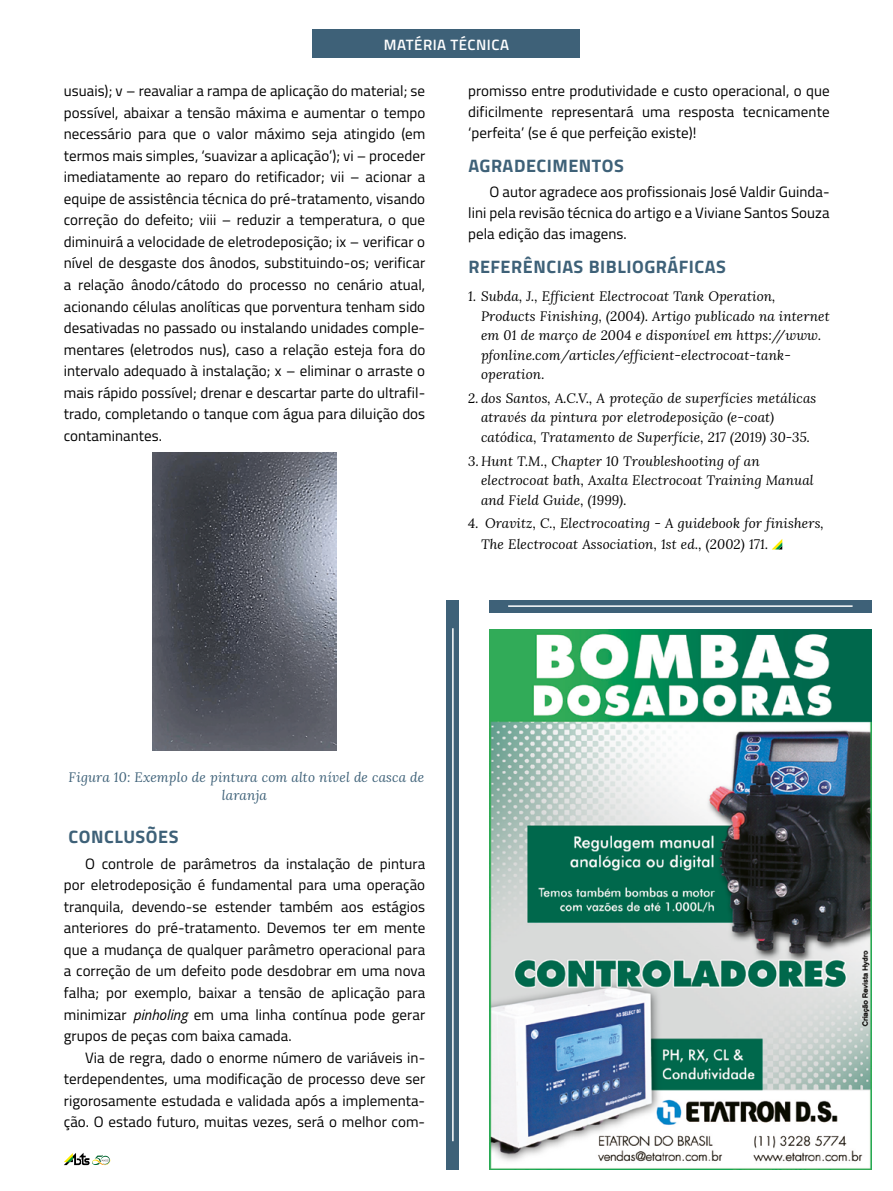
<style>
.page{position:relative;width:893px;height:1191px;background:#fff}
.page>*{position:absolute;margin:0;border:0;box-sizing:border-box;transform-origin:0 0}
.t1{font:700 18px "Titillium";letter-spacing:.03em;color:#3e6178}
.t2{font:15px/21.5px "Titillium";letter-spacing:.005em;color:#000;text-align:justify}
.t3{font:600 15px "Titillium";letter-spacing:.03em;color:#fff}
.t4{font:italic 13.5px/19.5px "Lora";letter-spacing:.01em;color:#000}
.t5{font:italic 13.5px/18.5px "Lora";letter-spacing:.01em;color:#3e6178;text-align:center}
.s1{font-style:italic}
</style>
<div class="page">
<div style="left:313px;top:30px;width:267px;height:28px;background:#3e6178"></div>
<img style="left:152px;top:453px;width:185px;height:297px">
<svg style="left:772px;top:539px;width:10px;height:10px"></svg>
<svg style="left:64px;top:1152px;width:46px;height:13px"></svg>
<div style="left:489px;top:600px;width:383px;height:12px;background:#3e6178"></div>
<hr style="left:508px;top:605px;width:345px;height:2px;background:#fff">
<div style="left:446px;top:600px;width:13px;height:569px;background:#3e6178"></div>
<hr style="left:452px;top:628px;width:2px;height:513px;background:#fff">
<img style="left:489px;top:629px;width:383px;height:540px">
<p class="t3" style="left:384px;top:33px;width:127px">MATÉRIA TÉCNICA</p>
<p class="t2" style="left:64px;top:80px;width:363px">usuais); v – reavaliar a rampa de aplicação do material; se possível, abaixar a tensão máxima e aumentar o tempo necessário para que o valor máximo seja atingido (em termos mais simples, ‘suavizar a aplicação’); vi – proceder imediatamente ao reparo do retificador; vii – acionar a equipe de assistência técnica do pré-tratamento, visando correção do defeito; viii – reduzir a temperatura, o que diminuirá a velocidade de eletrodeposição; ix – verificar o nível de desgaste dos ânodos, substituindo-os; verificar a relação ânodo/cátodo do processo no cenário atual, acionando células anolíticas que porventura tenham sido desativadas no passado ou instalando unidades comple&shy;mentares (eletrodos nus), caso a relação esteja fora do intervalo adequado à instalação; x – eliminar o arraste o mais rápido possível; drenar e descartar parte do ultrafil&shy;trado, completando o tanque com água para diluição dos contaminantes.</p>
<p class="t2" style="left:468px;top:80px;width:363px;line-height:21px">promisso entre produtividade e custo operacional, o que dificilmente representará uma resposta tecnicamente ‘perfeita’ (se é que perfeição existe)!</p>
<p class="t1" style="left:468px;top:152px;width:157px">AGRADECIMENTOS</p>
<p class="t2" style="left:468px;top:181px;width:363px;line-height:21px;text-indent:21px">O autor agradece aos profissionais José Valdir Guinda&shy;lini pela revisão técnica do artigo e a Viviane Santos Souza pela edição das imagens.</p>
<p class="t1" style="left:468px;top:253px;width:259px">REFERÊNCIAS BIBLIOGRÁFICAS</p>
<p class="t4" style="left:481px;top:286px;width:350px;text-indent:-13px">1. Subda, J., Efficient Electrocoat Tank Operation, Products Finishing, (2004). Artigo publicado na internet em 01 de março de 2004 e disponível em https://www. pfonline.com/articles/efficient-electrocoat-tank&shy;operation.</p>
<p class="t4" style="left:481px;top:388px;width:337px;text-indent:-13px">2. dos Santos, A.C.V., A proteção de superfícies metálicas através da pintura por eletrodeposição (e-coat) catódica, Tratamento de Superfície, 217 (2019) 30-35.</p>
<p class="t4" style="left:481px;top:451px;width:334px;text-indent:-13px">3. Hunt T.M., Chapter 10 Troubleshooting of an electrocoat bath, Axalta Electrocoat Training Manual and Field Guide, (1999).</p>
<p class="t4" style="left:481px;top:513px;width:344px;line-height:21px;text-indent:-13px">4. Oravitz, C., Electrocoating - A guidebook for finishers,<br>The Electrocoat Association, 1st ed., (2002) 171.</p>
<p class="t5" style="left:69px;top:767px;width:357px">Figura 10: Exemplo de pintura com alto nível de casca de laranja</p>
<p class="t1" style="left:69px;top:823px;width:111px">CONCLUSÕES</p>
<p class="t2" style="left:64px;top:852px;width:363px;text-indent:21px">O controle de parâmetros da instalação de pintura por eletrodeposição é fundamental para uma operação tranquila, devendo-se estender também aos estágios anteriores do pré-tratamento. Devemos ter em mente que a mudança de qualquer parâmetro operacional para a correção de um defeito pode desdobrar em uma nova falha; por exemplo, baixar a tensão de aplicação para minimizar <span class="s1">pinholing</span> em uma linha contínua pode gerar grupos de peças com baixa camada.</p>
<p class="t2" style="left:64px;top:1045px;width:363px;text-indent:21px">Via de regra, dado o enorme número de variáveis in&shy;terdependentes, uma modificação de processo deve ser rigorosamente estudada e validada após a implementa&shy;ção. O estado futuro, muitas vezes, será o melhor com-</p>
</div>
